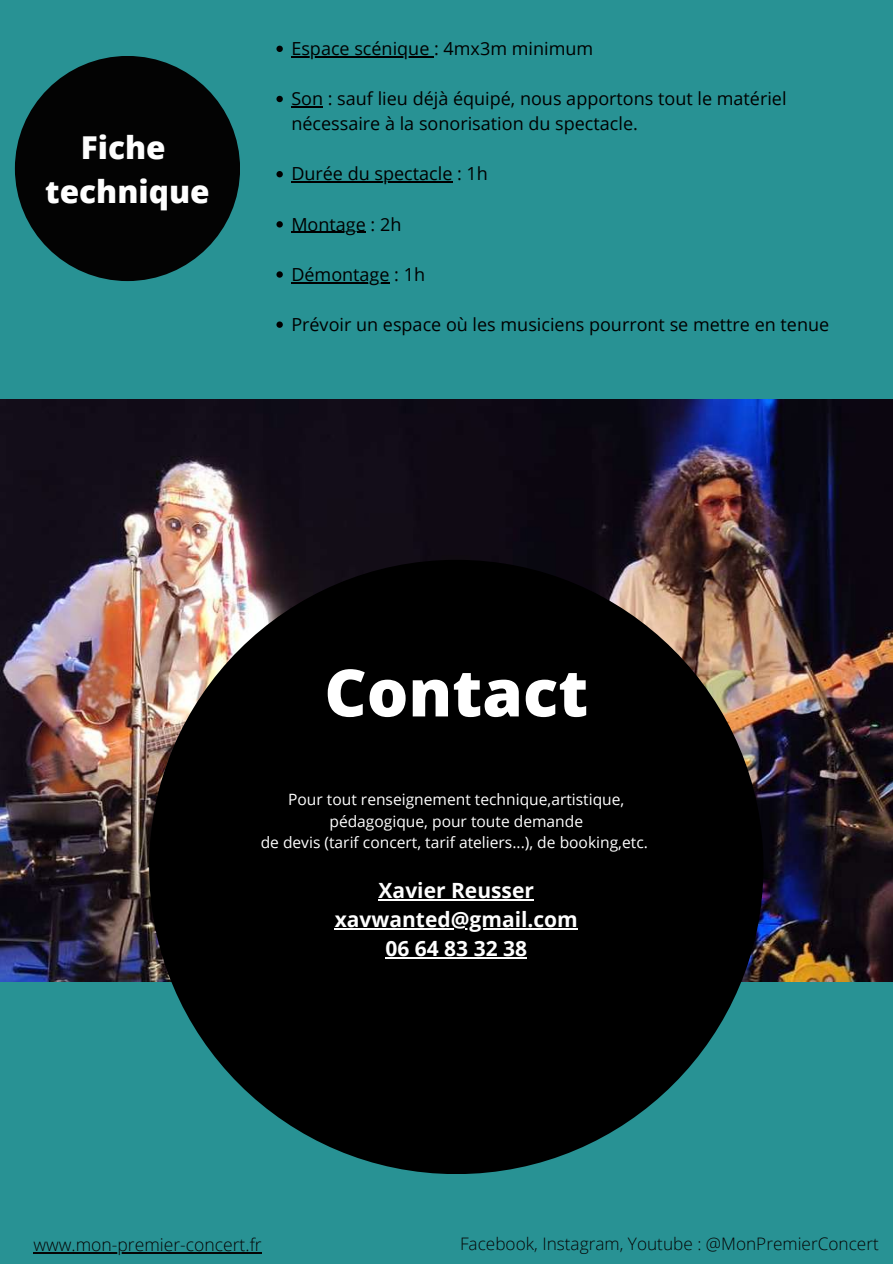
<style>
.page{position:relative;width:893px;height:1264px;background:#fff}
.page>*{position:absolute;margin:0;border:0;box-sizing:border-box;transform-origin:0 0}
.t1{font:800 65.25px "Open Sans";color:#fff}
.t2{font:800 31.5px/44px "Open Sans";color:#fefefe;text-align:center}
.t3{font:700 21px/29.2px "Open Sans";color:#fefefe;text-align:center}
.t4{font:18px/25px "Open Sans";color:#000}
.t5{font:300 17.55px "Open Sans";color:#050404}
.t6{font:300 17.25px "Open Sans";color:#050404}
.t7{font:15.6px/21.6px "Open Sans";color:#fefefe;text-align:center}
</style>
<div class="page">
<div style="left:0;top:0;width:892px;height:1263px;background:#289294"></div>
<div style="left:15px;top:56px;width:225px;height:225px;background:#030303;border-radius:50%"></div>
<img style="left:0;top:400px;width:892px;height:581px">
<div style="left:149px;top:560px;width:614px;height:614px;background:#000;border-radius:50%"></div>
<svg style="left:276px;top:46px;width:7px;height:6px"></svg>
<hr style="left:291px;top:56px;width:143px;height:2px;background:#000">
<svg style="left:276px;top:96px;width:7px;height:6px"></svg>
<hr style="left:291px;top:106px;width:32px;height:2px;background:#000">
<svg style="left:276px;top:171px;width:7px;height:6px"></svg>
<hr style="left:291px;top:181px;width:161px;height:2px;background:#000">
<svg style="left:276px;top:221px;width:7px;height:6px"></svg>
<hr style="left:291px;top:232px;width:75px;height:1px;background:#000">
<svg style="left:276px;top:271px;width:7px;height:7px"></svg>
<hr style="left:291px;top:282px;width:98px;height:1px;background:#000">
<svg style="left:276px;top:321px;width:7px;height:7px"></svg>
<hr style="left:378px;top:898px;width:156px;height:2px;background:#fefefe">
<hr style="left:334px;top:927px;width:244px;height:2px;background:#fefefe">
<hr style="left:385px;top:957px;width:142px;height:1px;background:#fefefe">
<hr style="left:34px;top:1252px;width:228px;height:1px;background:#050404">
<h2 class="t2" style="left:45px;top:125px;width:166px">Fiche technique</h2>
<p class="t4" style="left:291px;top:35px;width:303px">Espace scénique : 4mx3m minimum</p>
<p class="t4" style="left:291px;top:86px;width:496px">Son : sauf lieu déjà équipé, nous apportons tout le matériel nécessaire à la sonorisation du spectacle.</p>
<p class="t4" style="left:291px;top:161px;width:198px">Durée du spectacle : 1h</p>
<p class="t4" style="left:291px;top:211px;width:111px">Montage : 2h</p>
<p class="t4" style="left:291px;top:261px;width:135px">Démontage : 1h</p>
<p class="t4" style="left:291px;top:311px;width:539px">Prévoir un espace où les musiciens pourront se mettre en tenue</p>
<h1 class="t1" style="left:324px;top:646px;width:265px">Contact</h1>
<p class="t7" style="left:261px;top:788px;width:388px">Pour tout renseignement technique,artistique, pédagogique, pour toute demande<br>de devis (tarif concert, tarif ateliers...), de booking,etc.</p>
<p class="t3" style="left:334px;top:874px;width:245px">Xavier Reusser xavwanted@gmail.com<br>06 64 83 32 38</p>
<p class="t5" style="left:34px;top:1232px;width:230px">www.mon-premier-concert.fr</p>
<p class="t6" style="left:460px;top:1231px;width:420px">Facebook, Instagram, Youtube : @MonPremierConcert</p>
</div>
